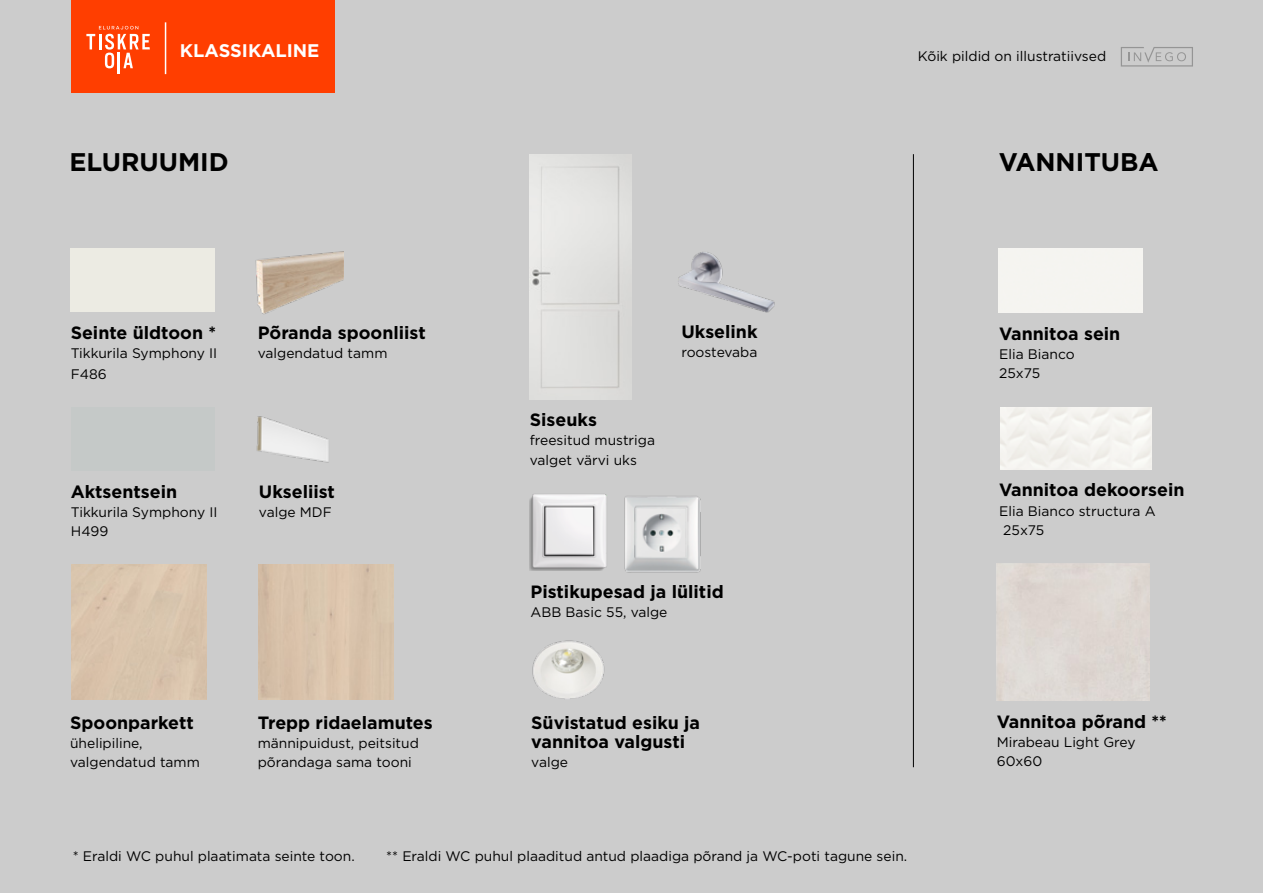
<style>
.page{position:relative;width:1263px;height:893px;background:#ccc}
.page>*{position:absolute;margin:0;border:0;box-sizing:border-box;transform-origin:0 0}
.t1{font:700 25.5px "Gotham";color:#000}
.t2{font:700 18.3px "Gotham";color:#fff}
.t3{font:700 17.85px/19.2px "Gotham";color:#000}
.t4{font:13.8px/19.2px "Gotham";color:#000}
</style>
<div class="page">
<div style="left:70px;top:249px;width:144px;height:63px;background:#ecebe3"></div>
<img style="left:1000px;top:408px;width:151px;height:61px">
<img style="left:624px;top:496px;width:77px;height:77px">
<img style="left:530px;top:494px;width:76px;height:77px">
<img style="left:256px;top:416px;width:73px;height:47px">
<img style="left:255px;top:251px;width:89px;height:63px">
<img style="left:678px;top:252px;width:97px;height:61px">
<img style="left:532px;top:640px;width:73px;height:59px">
<img style="left:530px;top:154px;width:101px;height:246px">
<div style="left:999px;top:249px;width:144px;height:63px;background:#f5f4f0"></div>
<div style="left:71px;top:565px;width:135px;height:135px;background:#d9c4ac"></div>
<div style="left:259px;top:565px;width:135px;height:135px;background:#d8c3ab"></div>
<hr style="left:913px;top:154px;width:1px;height:613px;background:#000">
<div style="left:71px;top:0;width:263px;height:93px;background:#ff3e00"></div>
<hr style="left:118px;top:53px;width:2px;height:21px;background:#fff">
<svg style="left:86px;top:26px;width:64px;height:42px"></svg>
<hr style="left:165px;top:22px;width:1px;height:52px;background:#fff">
<div style="left:997px;top:563px;width:152px;height:138px;background:#ded7d2"></div>
<svg style="left:1121px;top:47px;width:72px;height:20px"></svg>
<h2 class="t2" style="left:180px;top:39px;width:141px">KLASSIKALINE</h2>
<p class="t4" style="left:918px;top:46px;width:190px">Kõik pildid on illustratiivsed</p>
<h1 class="t1" style="left:70px;top:147px;width:161px">ELURUUMID</h1>
<h1 class="t1" style="left:999px;top:147px;width:161px">VANNITUBA</h1>
<p class="t3" style="left:71px;top:323px;width:147px">Seinte üldtoon *</p>
<p class="t4" style="left:71px;top:343px;width:148px;line-height:21px">Tikkurila Symphony II<br>F486</p>
<p class="t3" style="left:71px;top:482px;width:108px">Aktsentsein</p>
<p class="t4" style="left:71px;top:502px;width:148px">Tikkurila Symphony II<br>H499</p>
<p class="t3" style="left:258px;top:323px;width:169px">Põranda spoonliist</p>
<p class="t4" style="left:258px;top:344px;width:131px">valgendatud tamm</p>
<p class="t3" style="left:259px;top:482px;width:78px">Ukseliist</p>
<p class="t4" style="left:259px;top:502px;width:74px">valge MDF</p>
<p class="t3" style="left:70px;top:712px;width:125px">Spoonparkett</p>
<p class="t4" style="left:70px;top:733px;width:131px">ühelipiline, valgendatud tamm</p>
<p class="t3" style="left:258px;top:713px;width:176px">Trepp ridaelamutes</p>
<p class="t4" style="left:258px;top:733px;width:163px">männipuidust, peitsitud põrandaga sama tooni</p>
<p class="t3" style="left:530px;top:410px;width:69px">Siseuks</p>
<p class="t4" style="left:530px;top:431px;width:127px">freesitud mustriga valget värvi uks</p>
<p class="t3" style="left:681px;top:322px;width:78px">Ukselink</p>
<p class="t4" style="left:681px;top:342px;width:78px">roostevaba</p>
<p class="t3" style="left:530px;top:582px;width:195px">Pistikupesad ja lülitid</p>
<p class="t4" style="left:530px;top:602px;width:138px">ABB Basic 55, valge</p>
<p class="t3" style="left:531px;top:713px;width:170px">Süvistatud esiku ja vannitoa valgusti</p>
<p class="t4" style="left:531px;top:753px;width:38px">valge</p>
<p class="t4" style="left:73px;top:846px;width:283px">* Eraldi WC puhul plaatimata seinte toon.</p>
<p class="t4" style="left:386px;top:846px;width:522px">** Eraldi WC puhul plaaditud antud plaadiga põrand ja WC-poti tagune sein.</p>
<p class="t3" style="left:999px;top:324px;width:123px">Vannitoa sein</p>
<p class="t4" style="left:999px;top:344px;width:77px">Elia Bianco<br>25x75</p>
<p class="t3" style="left:999px;top:480px;width:187px">Vannitoa dekoorsein</p>
<p class="t4" style="left:1003px;top:501px;width:154px;text-indent:-4px">Elia Bianco structura A<br>25x75</p>
<p class="t3" style="left:997px;top:711px;width:172px">Vannitoa põrand **</p>
<p class="t4" style="left:997px;top:732px;width:140px">Mirabeau Light Grey<br>60x60</p>
</div>
